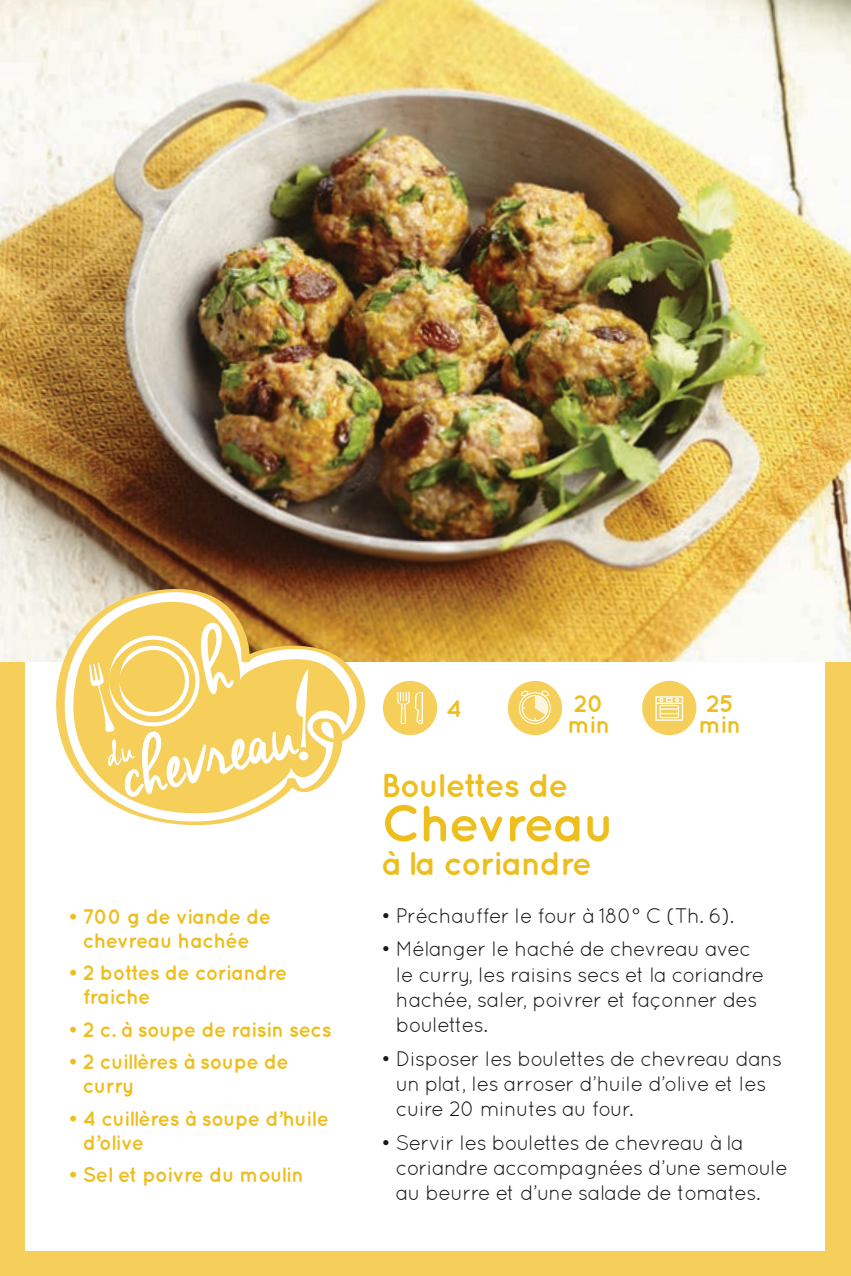
<style>
.page{position:relative;width:851px;height:1276px;background:#fff}
.page>*{position:absolute;margin:0;border:0;box-sizing:border-box;transform-origin:0 0}
.t1{font:700 51px "Quicksand";letter-spacing:-.03em;color:#edbe1c}
.t2{font:700 33px "Quicksand";letter-spacing:-.045em;color:#edbe1c}
.t3{font:700 24px/21px "Quicksand";letter-spacing:-.03em;color:#edbe1c}
.t4{font:21px/25.2px "Quicksand";letter-spacing:-.03em;color:#181817}
.t5{font:700 21px/24px "Quicksand";letter-spacing:-.02em;color:#edbe1c;scale:.96 1}
</style>
<div class="page">
<div style="left:0;top:0;width:850px;height:1276px;background:#f5cf5a"></div>
<div style="left:26px;top:497px;width:799px;height:753px;background:#fff"></div>
<img style="left:0;top:0;width:850px;height:661px">
<div style="left:642px;top:681px;width:54px;height:54px;background:#f5cf5a;border-radius:50%"></div>
<div style="left:383px;top:681px;width:54px;height:54px;background:#f5cf5a;border-radius:50%"></div>
<div style="left:507px;top:681px;width:55px;height:54px;background:#f5cf5a;border-radius:50%"></div>
<svg style="left:397px;top:692px;width:26px;height:32px"></svg>
<div style="left:519px;top:692px;width:32px;height:32px;border:1px solid #fff;border-radius:50%"></div>
<svg style="left:655px;top:696px;width:28px;height:25px"></svg>
<svg style="left:519px;top:690px;width:31px;height:31px"></svg>
<svg style="left:43px;top:576px;width:321px;height:86px;background:#9d7a5f"></svg>
<svg style="left:49px;top:587px;width:318px;height:239px"></svg>
<svg style="left:52px;top:584px;width:256px;height:213px"></svg>
<p class="t5" style="left:68px;top:903px;width:213px;text-align:center">• 700 g de viande de chevreau hachée</p>
<p class="t5" style="left:83px;top:960px;width:215px;text-indent:-15px">• 2 bottes de coriandre fraiche</p>
<p class="t5" style="left:68px;top:1016px;width:276px">• 2 c. à soupe de raisin secs</p>
<p class="t5" style="left:83px;top:1049px;width:216px;text-indent:-15px">• 2 cuillères à soupe de curry</p>
<p class="t5" style="left:83px;top:1105px;width:258px;text-indent:-15px">• 4 cuillères à soupe d’huile d’olive</p>
<p class="t5" style="left:68px;top:1162px;width:247px">• Sel et poivre du moulin</p>
<p class="t3" style="left:446px;top:697px;width:17px">4</p>
<p class="t3" style="left:698px;top:692px;width:44px;text-align:center">25 min</p>
<p class="t3" style="left:567px;top:692px;width:44px">20 min</p>
<h2 class="t2" style="left:381px;top:765px;width:189px">Boulettes de</h2>
<h1 class="t1" style="left:381px;top:793px;width:235px">Chevreau</h1>
<h2 class="t2" style="left:381px;top:843px;width:212px">à la coriandre</h2>
<p class="t4" style="left:381px;top:902px;width:354px">• Préchauffer le four à 180° C (Th. 6).</p>
<p class="t4" style="left:396px;top:936px;width:370px;text-indent:-15px">• Mélanger le haché de chevreau avec le curry, les raisins secs et la coriandre hachée, saler, poivrer et façonner des boulettes.</p>
<p class="t4" style="left:396px;top:1045px;width:388px;text-indent:-15px">• Disposer les boulettes de chevreau dans un plat, les arroser d’huile d’olive et les cuire 20 minutes au four.</p>
<p class="t4" style="left:396px;top:1129px;width:393px;text-indent:-15px">• Servir les boulettes de chevreau à la coriandre accompagnées d’une semoule au beurre et d’une salade de tomates.</p>
</div>
